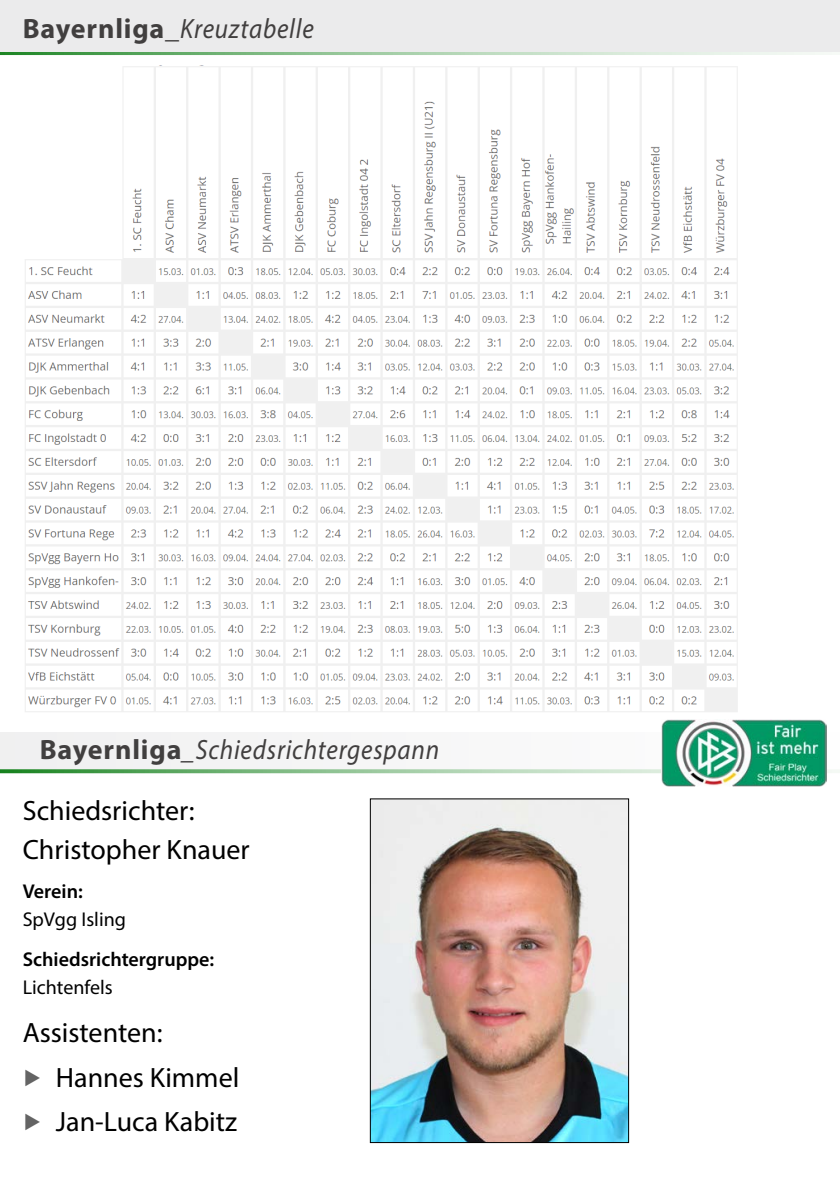
<style>
.page{position:relative;width:840px;height:1191px;background:#fff}
.page>*{position:absolute;margin:0;border:0;box-sizing:border-box;transform-origin:0 0}
.t1{font:28px/45px "Myriad Pro";color:#000}
.t2{font:italic 28px "Myriad Pro";letter-spacing:.03em;color:#413f3f;scale:.9 1}
.t3{font:600 20px "Myriad Pro";color:#000}
.t4{font:20px "Myriad Pro";color:#000}
.s1{font-weight:700;font-style:normal}
</style>
<div class="page">
<svg style="left:0;top:51px;width:839px;height:4px;background:#b3d3b5"></svg>
<div style="left:0;top:0;width:839px;height:51px;background:#ebebec"></div>
<img style="left:372px;top:800px;width:254px;height:340px">
<div style="left:370px;top:798px;width:258px;height:344px;border:1px solid #000"></div>
<img style="left:25px;top:66px;width:713px;height:646px">
<svg style="left:0;top:769px;width:839px;height:4px;background:#90c394"></svg>
<div style="left:0;top:732px;width:839px;height:37px;background:#f5f5f6"></div>
<img style="left:661px;top:719px;width:165px;height:67px">
<p class="t2" style="left:23px;top:11px;width:325px"><span class="s1">Bayernliga_</span>Kreuztabelle</p>
<p class="t2" style="left:40px;top:732px;width:445px"><span class="s1">Bayernliga</span>_Schiedsrichtergespann</p>
<p class="t1" style="left:23px;top:790px;width:228px;line-height:39.2px">Schiedsrichter:<br>Christopher Knauer</p>
<p class="t3" style="left:23px;top:879px;width:62px">Verein:</p>
<p class="t4" style="left:23px;top:907px;width:105px">SpVgg Isling</p>
<p class="t3" style="left:23px;top:946px;width:193px">Schiedsrichtergruppe:</p>
<p class="t4" style="left:23px;top:974px;width:91px">Lichtenfels</p>
<p class="t1" style="left:56px;top:1009px;width:185px;text-indent:-33px">Assistenten:<br>Hannes Kimmel<br>Jan-Luca Kabitz</p>
</div>
